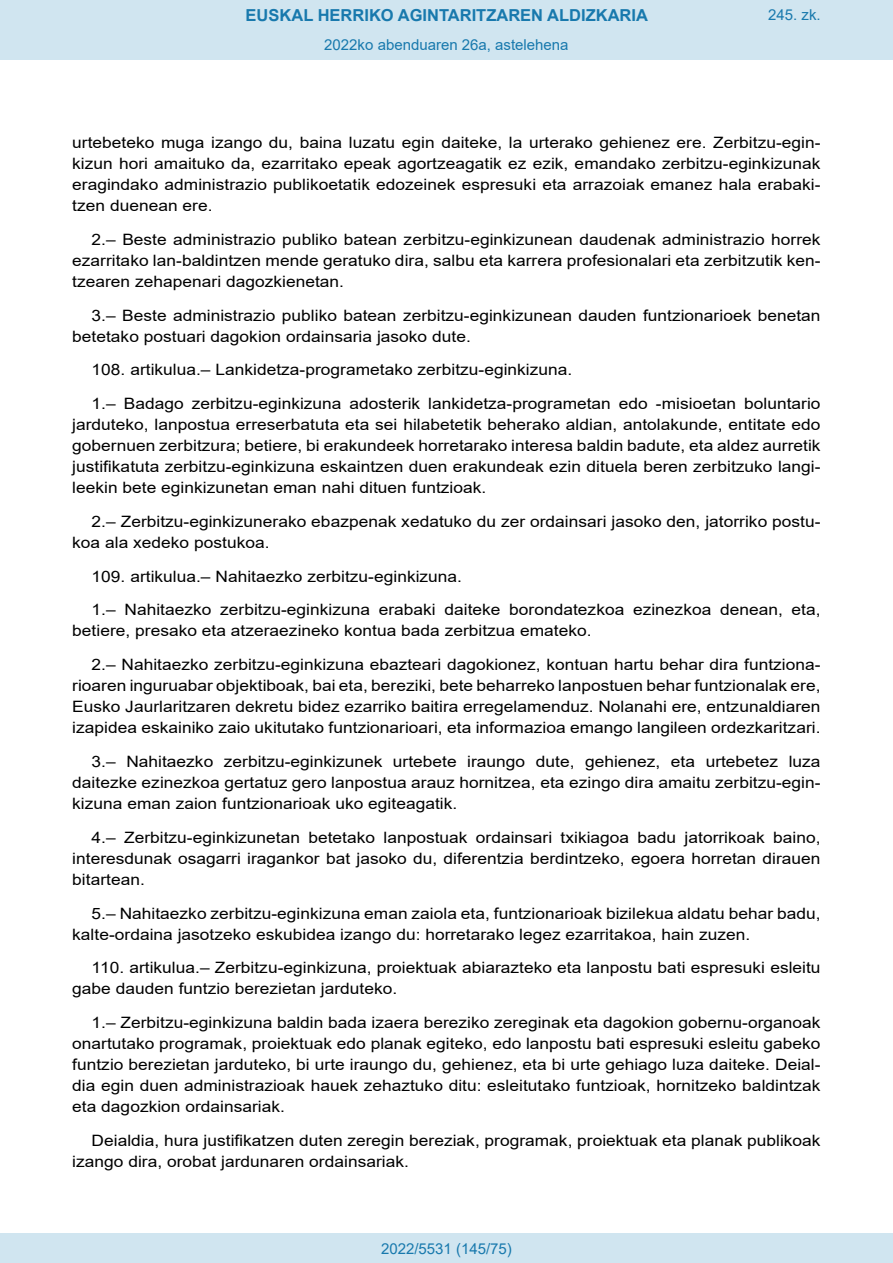
<style>
.page{position:relative;width:893px;height:1263px;background:#fff}
.page>*{position:absolute;margin:0;border:0;box-sizing:border-box;transform-origin:0 0}
.t1{font:700 16.5px "Arial";color:#1879ad}
.BOPVDetalle{font:15.6px/21px "Arial";color:#000;text-align:justify;scale:1.11 1}
.Paginacion_Centro{font:15px "Arial";color:#1879ad}
</style>
<div class="page">
<div style="left:0;top:0;width:893px;height:60px;background:#d0e5f0"></div>
<div style="left:0;top:1233px;width:893px;height:30px;background:#d0e5f0"></div>
<p class="t1" style="left:246px;top:3px;width:404px">EUSKAL HERRIKO AGINTARITZAREN ALDIZKARIA</p>
<p class="Paginacion_Centro" style="left:324px;top:35px;width:246px">2022ko abenduaren 26a, astelehena</p>
<p class="Paginacion_Centro" style="left:768px;top:5px;width:54px">245. zk.</p>
<p class="BOPVDetalle" style="left:72px;top:132px;width:676px">urtebeteko muga izango du, baina luzatu egin daiteke, la urterako gehienez ere. Zerbitzu-egin&shy;kizun hori amaituko da, ezarritako epeak agortzeagatik ez ezik, emandako zerbitzu-eginkizunak eragindako administrazio publikoetatik edozeinek espresuki eta arrazoiak emanez hala erabaki&shy;tzen duenean ere.</p>
<p class="BOPVDetalle" style="left:72px;top:229px;width:676px;text-indent:19px">2.– Beste administrazio publiko batean zerbitzu-eginkizunean daudenak administrazio horrek ezarritako lan-baldintzen mende geratuko dira, salbu eta karrera profesionalari eta zerbitzutik ken&shy;tzearen zehapenari dagozkienetan.</p>
<p class="BOPVDetalle" style="left:72px;top:305px;width:676px;text-indent:19px">3.– Beste administrazio publiko batean zerbitzu-eginkizunean dauden funtzionarioek benetan betetako postuari dagokion ordainsaria jasoko dute.</p>
<p class="BOPVDetalle" style="left:92px;top:359px;width:435px">108. artikulua.– Lankidetza-programetako zerbitzu-eginkizuna.</p>
<p class="BOPVDetalle" style="left:72px;top:393px;width:676px;text-indent:19px">1.– Badago zerbitzu-eginkizuna adosterik lankidetza-programetan edo -misioetan boluntario jarduteko, lanpostua erreserbatuta eta sei hilabetetik beherako aldian, antolakunde, entitate edo gobernuen zerbitzura; betiere, bi erakundeek horretarako interesa baldin badute, eta aldez aurretik justifikatuta zerbitzu-eginkizuna eskaintzen duen erakundeak ezin dituela beren zerbitzuko langi&shy;leekin bete eginkizunetan eman nahi dituen funtzioak.</p>
<p class="BOPVDetalle" style="left:72px;top:511px;width:676px;text-indent:19px">2.– Zerbitzu-eginkizunerako ebazpenak xedatuko du zer ordainsari jasoko den, jatorriko postu&shy;koa ala xedeko postukoa.</p>
<p class="BOPVDetalle" style="left:92px;top:566px;width:335px">109. artikulua.– Nahitaezko zerbitzu-eginkizuna.</p>
<p class="BOPVDetalle" style="left:72px;top:599px;width:676px;text-indent:19px">1.– Nahitaezko zerbitzu-eginkizuna erabaki daiteke borondatezkoa ezinezkoa denean, eta, betiere, presako eta atzeraezineko kontua bada zerbitzua emateko.</p>
<p class="BOPVDetalle" style="left:72px;top:654px;width:676px;text-indent:19px">2.– Nahitaezko zerbitzu-eginkizuna ebazteari dagokionez, kontuan hartu behar dira funtziona&shy;rioaren inguruabar objektiboak, bai eta, bereziki, bete beharreko lanpostuen behar funtzionalak ere, Eusko Jaurlaritzaren dekretu bidez ezarriko baitira erregelamenduz. Nolanahi ere, entzunaldiaren izapidea eskainiko zaio ukitutako funtzionarioari, eta informazioa emango langileen ordezkaritzari.</p>
<p class="BOPVDetalle" style="left:72px;top:751px;width:676px;text-indent:19px">3.– Nahitaezko zerbitzu-eginkizunek urtebete iraungo dute, gehienez, eta urtebetez luza daitezke ezinezkoa gertatuz gero lanpostua arauz hornitzea, eta ezingo dira amaitu zerbitzu-egin&shy;kizuna eman zaion funtzionarioak uko egiteagatik.</p>
<p class="BOPVDetalle" style="left:72px;top:827px;width:676px;text-indent:19px">4.– Zerbitzu-eginkizunetan betetako lanpostuak ordainsari txikiagoa badu jatorrikoak baino, interesdunak osagarri iragankor bat jasoko du, diferentzia berdintzeko, egoera horretan dirauen bitartean.</p>
<p class="BOPVDetalle" style="left:72px;top:902px;width:676px;text-indent:19px">5.– Nahitaezko zerbitzu-eginkizuna eman zaiola eta, funtzionarioak bizilekua aldatu behar badu, kalte-ordaina jasotzeko eskubidea izango du: horretarako legez ezarritakoa, hain zuzen.</p>
<p class="BOPVDetalle" style="left:72px;top:957px;width:676px;text-indent:19px">110. artikulua.– Zerbitzu-eginkizuna, proiektuak abiarazteko eta lanpostu bati espresuki esleitu gabe dauden funtzio berezietan jarduteko.</p>
<p class="BOPVDetalle" style="left:72px;top:1012px;width:676px;text-indent:19px">1.– Zerbitzu-eginkizuna baldin bada izaera bereziko zereginak eta dagokion gobernu-organoak onartutako programak, proiektuak edo planak egiteko, edo lanpostu bati espresuki esleitu gabeko funtzio berezietan jarduteko, bi urte iraungo du, gehienez, eta bi urte gehiago luza daiteke. Deial&shy;dia egin duen administrazioak hauek zehaztuko ditu: esleitutako funtzioak, hornitzeko baldintzak eta dagozkion ordainsariak.</p>
<p class="BOPVDetalle" style="left:72px;top:1130px;width:676px;text-indent:19px">Deialdia, hura justifikatzen duten zeregin bereziak, programak, proiektuak eta planak publikoak izango dira, orobat jardunaren ordainsariak.</p>
<p class="Paginacion_Centro" style="left:381px;top:1238px;width:132px">2022/5531 (145/75)</p>
</div>
